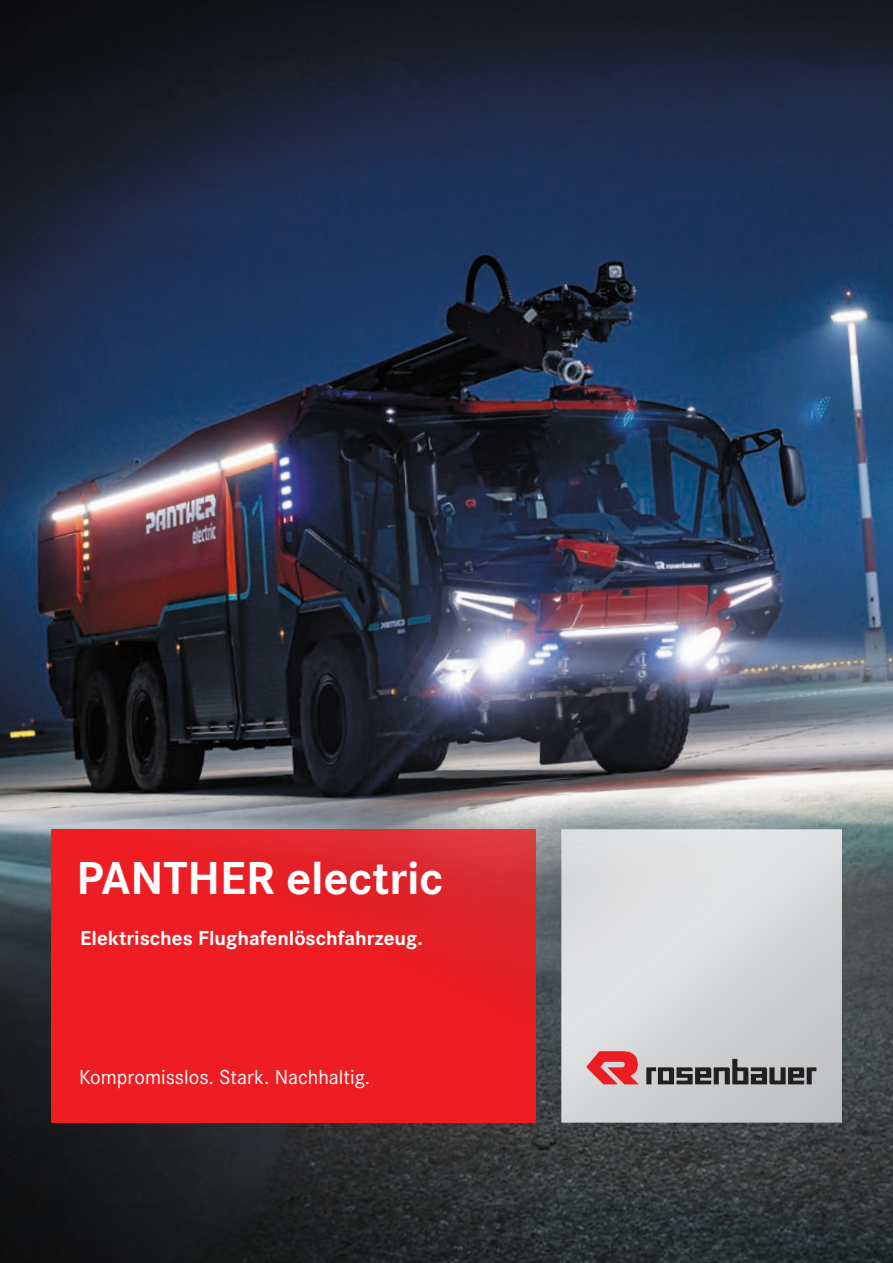
<style>
.page{position:relative;width:893px;height:1263px;background:#fff}
.page>*{position:absolute;margin:0;border:0;box-sizing:border-box;transform-origin:0 0}
.t1{font:700 48px "Corporate S";color:#fff}
.t2{font:700 21px "Corporate S";color:#fff}
.t3{font:21px "Corporate S";color:#fff}
</style>
<div class="page">
<img style="left:0;top:0;width:893px;height:1263px">
<div style="left:51px;top:829px;width:485px;height:294px;background:#ee1d23"></div>
<svg style="left:561px;top:829px;width:281px;height:294px;background:#d6d7d9"></svg>
<svg style="left:587px;top:1051px;width:52px;height:33px;background:#e65c61"></svg>
<svg style="left:646px;top:1059px;width:170px;height:25px;background:#7e7d7f"></svg>
<h1 class="t1" style="left:77px;top:851px;width:368px">PANTHER electric</h1>
<p class="t2" style="left:80px;top:926px;width:344px">Elektrisches Flughafenlöschfahrzeug.</p>
<p class="t3" style="left:79px;top:1065px;width:293px">Kompromisslos. Stark. Nachhaltig.</p>
</div>
